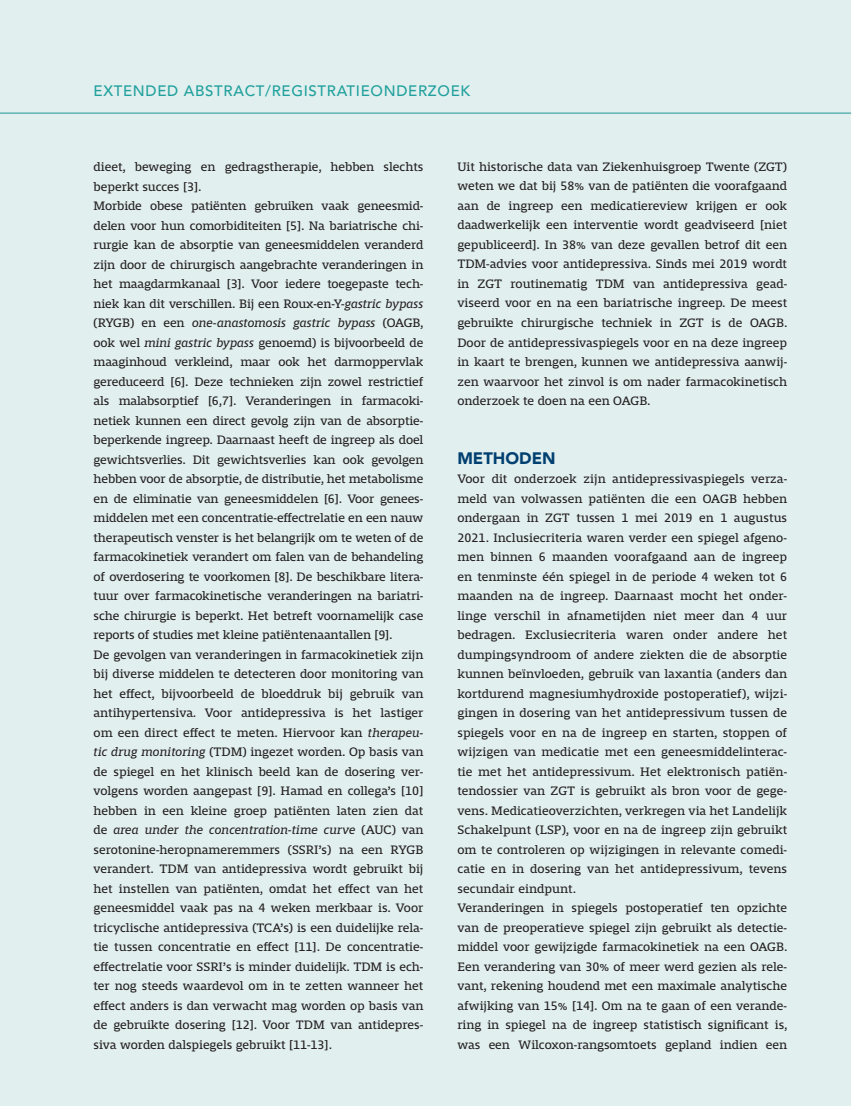
<style>
.page{position:relative;width:851px;height:1106px;background:#fff}
.page>*{position:absolute;margin:0;border:0;box-sizing:border-box;transform-origin:0 0}
.t1{font:900 16.5px "Avenir LT Std";color:#004071}
.t2{font:500 15px "Avenir LT Std";letter-spacing:.045em;color:#20a19d}
.t3{font:12.75px/19.5px "Mislab Std";color:#231f20}
.s1{font-style:italic}
</style>
<div class="page">
<div style="left:0;top:0;width:850px;height:1106px;background:#e2efef"></div>
<hr style="left:0;top:113px;width:850px;height:1px;background:#20a19d">
<p class="t2" style="left:94px;top:83px;width:378px">EXTENDED ABSTRACT/REGISTRATIEONDERZOEK</p>
<p class="t3" style="left:94px;top:157px;width:331px">dieet, beweging en gedragstherapie, hebben slechts beperkt succes [3].<br>Morbide obese patiënten gebruiken vaak geneesmid&shy;delen voor hun comorbiditeiten [5]. Na bariatrische chi&shy;rurgie kan de absorptie van geneesmiddelen veranderd zijn door de chirurgisch aangebrachte veranderingen in het maagdarmkanaal [3]. Voor iedere toegepaste tech&shy;niek kan dit verschillen. Bij een Roux-en-Y-<span class="s1">gastric bypass </span>(RYGB) en een <span class="s1">one-anastomosis gastric bypass</span> (OAGB, ook wel <span class="s1">mini gastric bypass</span> genoemd) is bijvoorbeeld de maaginhoud verkleind, maar ook het darmoppervlak gereduceerd [6]. Deze technieken zijn zowel restrictief als malabsorptief [6,7]. Veranderingen in farmacoki&shy;netiek kunnen een direct gevolg zijn van de absorptie&shy;beperkende ingreep. Daarnaast heeft de ingreep als doel gewichtsverlies. Dit gewichtsverlies kan ook gevolgen hebben voor de absorptie, de distributie, het metabolisme en de eliminatie van geneesmiddelen [6]. Voor genees&shy;middelen met een concentratie-effectrelatie en een nauw therapeutisch venster is het belangrijk om te weten of de farmacokinetiek verandert om falen van de behandeling of overdosering te voorkomen [8]. De beschikbare litera&shy;tuur over farmacokinetische veranderingen na bariatri&shy;sche chirurgie is beperkt. Het betreft voornamelijk case reports of studies met kleine patiëntenaantallen [9].<br>De gevolgen van veranderingen in farmacokinetiek zijn bij diverse middelen te detecteren door monitoring van het effect, bijvoorbeeld de bloeddruk bij gebruik van antihypertensiva. Voor antidepressiva is het lastiger om een direct effect te meten. Hiervoor kan <span class="s1">therapeu&shy;tic drug monitoring</span> (TDM) ingezet worden. Op basis van de spiegel en het klinisch beeld kan de dosering ver&shy;volgens worden aangepast [9]. Hamad en collega’s [10] hebben in een kleine groep patiënten laten zien dat de <span class="s1">area under the concentration-time curve</span> (AUC) van serotonine--heropnameremmers (SSRI’s) na een RYGB verandert. TDM van antidepressiva wordt gebruikt bij het instellen van patiënten, omdat het effect van het geneesmiddel vaak pas na 4 weken merkbaar is. Voor tricyclische antidepressiva (TCA’s) is een duidelijke rela&shy;tie tussen concentratie en effect [11]. De concentratie-- effectrelatie voor SSRI’s is minder duidelijk. TDM is ech&shy;ter nog steeds waardevol om in te zetten wanneer het effect anders is dan verwacht mag worden op basis van de gebruikte dosering [12]. Voor TDM van antidepres&shy;siva worden dalspiegels gebruikt [11-13].</p>
<p class="t3" style="left:457px;top:157px;width:331px;text-align:justify">Uit historische data van Ziekenhuisgroep Twente (ZGT) weten we dat bij 58% van de patiënten die voorafgaand aan de ingreep een medicatiereview krijgen er ook daadwerkelijk een interventie wordt geadviseerd [niet gepubliceerd]. In 38% van deze gevallen betrof dit een TDM-advies voor antidepressiva. Sinds mei 2019 wordt in ZGT routinematig TDM van antidepressiva gead&shy;viseerd voor en na een bariatrische ingreep. De meest gebruikte chirurgische techniek in ZGT is de OAGB.<br>Door de antidepressivaspiegels voor en na deze ingreep in kaart te brengen, kunnen we antidepressiva aanwij&shy;zen waarvoor het zinvol is om nader farmacokinetisch onderzoek te doen na een OAGB.</p>
<p class="t1" style="left:457px;top:448px;width:100px">METHODEN</p>
<p class="t3" style="left:457px;top:469px;width:332px">Voor dit onderzoek zijn antidepressivaspiegels verza&shy;meld van volwassen patiënten die een OAGB hebben ondergaan in ZGT tussen 1 mei 2019 en 1 augustus 2021. Inclusiecriteria waren verder een spiegel afgeno&shy;men binnen 6 maanden voorafgaand aan de ingreep en tenminste één spiegel in de periode 4 weken tot 6 maanden na de ingreep. Daarnaast mocht het onder&shy;linge verschil in afnametijden niet meer dan 4 uur bedragen. Exclusiecriteria waren onder andere het dumpingsyndroom of andere ziekten die de absorptie kunnen beïnvloeden, gebruik van laxantia (anders dan kortdurend magnesiumhydroxide postoperatief), wijzi&shy;gingen in dosering van het antidepressivum tussen de spiegels voor en na de ingreep en starten, stoppen of wijzigen van medicatie met een geneesmiddelinterac&shy;tie met het antidepressivum. Het elektronisch patiën&shy;tendossier van ZGT is gebruikt als bron voor de gege&shy;vens. Medicatieoverzichten, verkregen via het Landelijk Schakelpunt (LSP), voor en na de ingreep zijn gebruikt om te controleren op wijzigingen in relevante comedi&shy;catie en in dosering van het antidepressivum, tevens secundair eindpunt.<br>Veranderingen in spiegels postoperatief ten opzichte van de preoperatieve spiegel zijn gebruikt als detectie&shy;middel voor gewijzigde farmacokinetiek na een OAGB.<br>Een verandering van 30% of meer werd gezien als rele&shy;vant, rekening houdend met een maximale analytische afwijking van 15% [14]. Om na te gaan of een verande&shy;ring in spiegel na de ingreep statistisch significant is, was een Wilcoxon-rangsomtoets gepland indien een</p>
</div>
